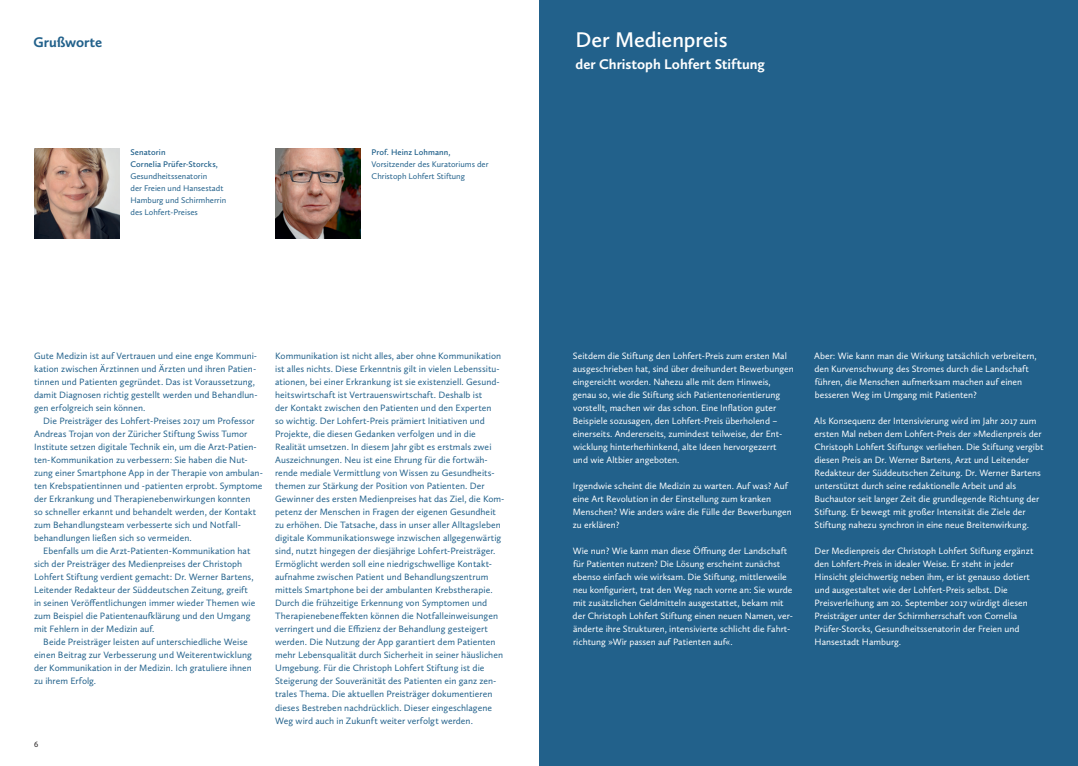
<style>
.page{position:relative;width:1078px;height:766px;background:#fff}
.page>*{position:absolute;margin:0;border:0;box-sizing:border-box;transform-origin:0 0}
.t1{font:600 22px "Calluna Sans";letter-spacing:-.005em;color:#fff}
.t2{font:700 14.5px "Calluna Sans";color:#fff}
.t3{font:700 14.5px "Calluna Sans";letter-spacing:-.005em;color:#22618b}
.t4{font:9.5px/13px "Calluna Sans";letter-spacing:.005em;color:#22618b}
.t5{font:9.5px/13px "Calluna Sans";color:#fff}
.t6{font:8.5px/12px "Calluna Sans";color:#22618b}
.t7{font:600 8.5px/12px "Calluna Sans";letter-spacing:.01em;color:#22618b}
.t8{font:8px "Calluna Sans";color:#231f20}
</style>
<div class="page">
<div style="left:539px;top:0;width:538px;height:765px;background:#22618b"></div>
<img style="left:34px;top:149px;width:85px;height:89px">
<img style="left:275px;top:149px;width:85px;height:89px">
<h2 class="t3" style="left:33px;top:33px;width:70px">Grußworte</h2>
<p class="t7" style="left:130px;top:146px;width:89px">Senatorin<br>Cornelia Prüfer-Storcks,</p>
<p class="t6" style="left:130px;top:170px;width:97px">Gesundheitssenatorin<br>der Freien und Hansestadt<br>Hamburg und Schirmherrin des Lohfert-Preises</p>
<p class="t7" style="left:371px;top:146px;width:80px">Prof. Heinz Lohmann,</p>
<p class="t6" style="left:371px;top:158px;width:118px">Vorsitzender des Kuratoriums der<br>Christoph Lohfert Stiftung</p>
<h1 class="t1" style="left:575px;top:26px;width:154px">Der Medienpreis</h1>
<h2 class="t2" style="left:575px;top:55px;width:191px">der Christoph Lohfert Stiftung</h2>
<p class="t4" style="left:34px;top:349px;width:225px">Gute Medizin ist auf Vertrauen und eine enge Kommuni&shy;kation zwischen Ärztinnen und Ärzten und ihren Patien&shy;tinnen und Patienten gegründet. Das ist Voraussetzung, damit Diagnosen richtig gestellt werden und Behandlun&shy;gen erfolgreich sein können.</p>
<p class="t4" style="left:34px;top:414px;width:230px;text-indent:9px">Die Preisträger des Lohfert-Preises 2017 um Professor Andreas Trojan von der Züricher Stiftung Swiss Tumor Institute setzen digitale Technik ein, um die Arzt-Patien&shy;ten-Kommunikation zu verbessern: Sie haben die Nut&shy;zung einer Smartphone App in der Therapie von ambulan&shy;ten Krebspatientinnen und -patienten erprobt. Symptome der Erkrankung und Therapienebenwirkungen konnten<br>so schneller erkannt und behandelt werden, der Kontakt zum Behandlungsteam verbesserte sich und Notfall&shy;behandlungen ließen sich so vermeiden.</p>
<p class="t4" style="left:34px;top:544px;width:223px;text-indent:9px">Ebenfalls um die Arzt-Patienten-Kommunikation hat sich der Preisträger des Medienpreises der Christoph Lohfert Stiftung verdient gemacht: Dr. Werner Bartens, Leitender Redakteur der Süddeutschen Zeitung, greift in seinen Veröffentlichungen immer wieder Themen wie zum Beispiel die Patientenaufklärung und den Umgang mit Fehlern in der Medizin auf.</p>
<p class="t4" style="left:34px;top:635px;width:219px;text-indent:9px">Beide Preisträger leisten auf unterschiedliche Weise einen Beitrag zur Verbesserung und Weiterentwicklung der Kommunikation in der Medizin. Ich gratuliere ihnen zu ihrem Erfolg.</p>
<p class="t8" style="left:34px;top:739px;width:6px">6</p>
<p class="t4" style="left:275px;top:349px;width:231px">Kommunikation ist nicht alles, aber ohne Kommunikation ist alles nichts. Diese Erkenntnis gilt in vielen Lebenssitu&shy;ationen, bei einer Erkrankung ist sie existenziell. Gesund&shy;heitswirtschaft ist Vertrauenswirtschaft. Deshalb ist<br>der Kontakt zwischen den Patienten und den Experten<br>so wichtig. Der Lohfert-Preis prämiert Initiativen und Projekte, die diesen Gedanken verfolgen und in die Realität umsetzen. In diesem Jahr gibt es erstmals zwei Auszeichnungen. Neu ist eine Ehrung für die fortwäh&shy;rende mediale Vermittlung von Wissen zu Gesundheits&shy;themen zur Stärkung der Position von Patienten. Der Gewinner des ersten Medienpreises hat das Ziel, die Kom&shy;petenz der Menschen in Fragen der eigenen Gesundheit zu erhöhen. Die Tatsache, dass in unser aller Alltagsleben digitale Kommunikationswege inzwischen allgegenwärtig sind, nutzt hingegen der diesjährige Lohfert-Preisträger.<br>Ermöglicht werden soll eine niedrigschwellige Kontakt&shy;aufnahme zwischen Patient und Behandlungszentrum mittels Smartphone bei der ambulanten Krebstherapie.<br>Durch die frühzeitige Erkennung von Symptomen und Therapienebeneffekten können die Notfalleinweisungen verringert und die Effizienz der Behandlung gesteigert werden. Die Nutzung der App garantiert dem Patienten mehr Lebensqualität durch Sicherheit in seiner häuslichen Umgebung. Für die Christoph Lohfert Stiftung ist die Steigerung der Souveränität des Patienten ein ganz zen&shy;trales Thema. Die aktuellen Preisträger dokumentieren dieses Bestreben nachdrücklich. Dieser eingeschlagene Weg wird auch in Zukunft weiter verfolgt werden.</p>
<p class="t5" style="left:572px;top:349px;width:222px">Seitdem die Stiftung den Lohfert-Preis zum ersten Mal ausgeschrieben hat, sind über dreihundert Bewerbungen eingereicht worden. Nahezu alle mit dem Hinweis, genau so, wie die Stiftung sich Patientenorientierung vorstellt, machen wir das schon. Eine Inflation guter Beispiele sozusagen, den Lohfert-Preis überholend – einerseits. Andererseits, zumindest teilweise, der Ent&shy;wicklung hinterherhinkend, alte Ideen hervorgezerrt<br>und wie Altbier angeboten.</p>
<p class="t5" style="left:572px;top:479px;width:220px">Irgendwie scheint die Medizin zu warten. Auf was? Auf eine Art Revolution in der Einstellung zum kranken Menschen? Wie anders wäre die Fülle der Bewerbungen zu erklären?</p>
<p class="t5" style="left:572px;top:544px;width:221px">Wie nun? Wie kann man diese Öffnung der Landschaft für Patienten nutzen? Die Lösung erscheint zunächst ebenso einfach wie wirksam. Die Stiftung, mittlerweile neu konfiguriert, trat den Weg nach vorne an: Sie wurde mit zusätzlichen Geldmitteln ausgestattet, bekam mit der Christoph Lohfert Stiftung einen neuen Namen, ver&shy;änderte ihre Strukturen, intensivierte schlicht die Fahrt&shy;richtung »Wir passen auf Patienten auf«.</p>
<p class="t5" style="left:814px;top:349px;width:224px">Aber: Wie kann man die Wirkung tatsächlich verbreitern, den Kurvenschwung des Stromes durch die Landschaft führen, die Menschen aufmerksam machen auf einen besseren Weg im Umgang mit Patienten?</p>
<p class="t5" style="left:814px;top:414px;width:231px">Als Konsequenz der Intensivierung wird im Jahr 2017 zum ersten Mal neben dem Lohfert-Preis der »Medienpreis der Christoph Lohfert Stiftung« verliehen. Die Stiftung vergibt diesen Preis an Dr. Werner Bartens, Arzt und Leitender Redakteur der Süddeutschen Zeitung. Dr. Werner Bartens unterstützt durch seine redaktionelle Arbeit und als Buchautor seit langer Zeit die grundlegende Richtung der Stiftung. Er bewegt mit großer Intensität die Ziele der Stiftung nahezu synchron in eine neue Breitenwirkung.</p>
<p class="t5" style="left:814px;top:544px;width:221px">Der Medienpreis der Christoph Lohfert Stiftung ergänzt den Lohfert-Preis in idealer Weise. Er steht in jeder Hinsicht gleichwertig neben ihm, er ist genauso dotiert und ausgestaltet wie der Lohfert-Preis selbst. Die Preisverleihung am 20. September 2017 würdigt diesen Preisträger unter der Schirmherrschaft von Cornelia Prüfer-Storcks, Gesundheitssenatorin der Freien und Hansestadt Hamburg.</p>
</div>
